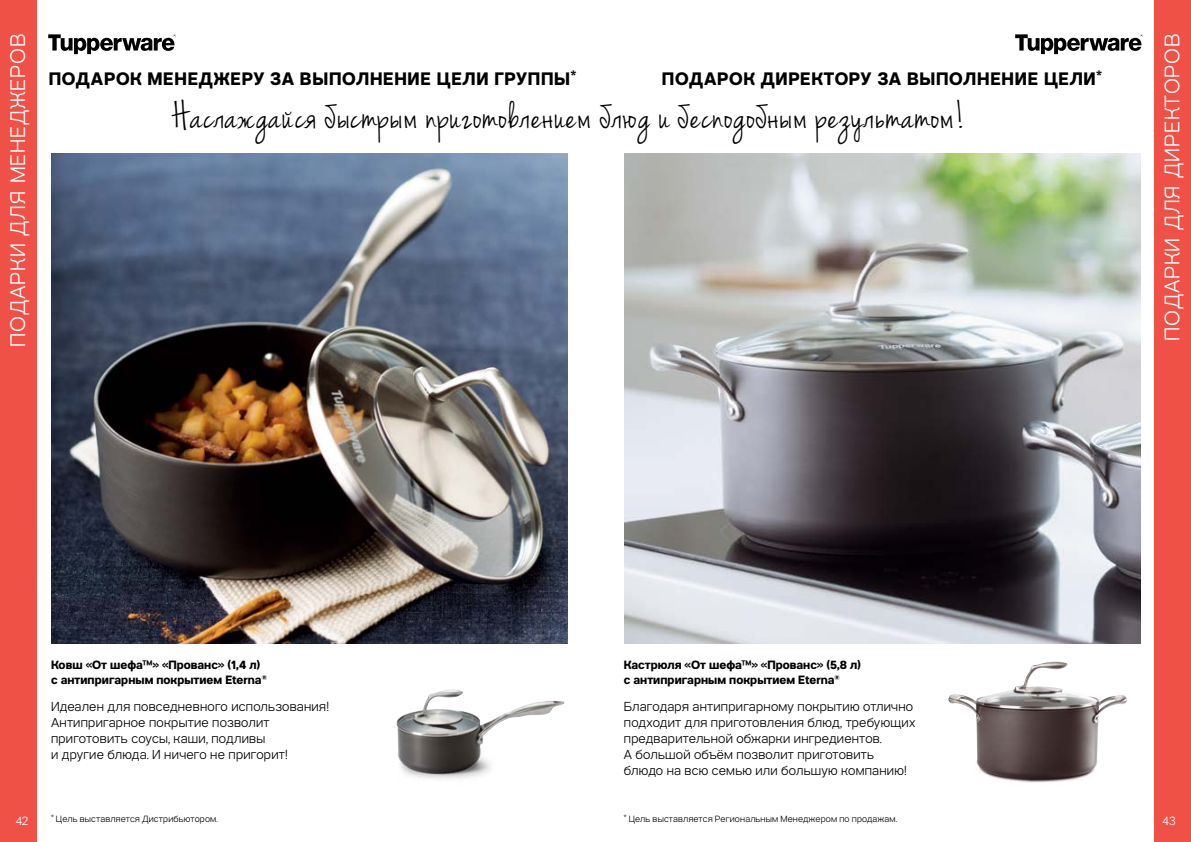
<style>
.page{position:relative;width:1191px;height:842px;background:#fff}
.page>*{position:absolute;margin:0;border:0;box-sizing:border-box;transform-origin:0 0}
.t1{font:40px "Tupperware Handwriting";letter-spacing:.03em;color:#000}
.t2{font:300 21px "Tupper PRO";letter-spacing:.04em;color:#fff}
.t3{font:700 18px "Tupper PRO";letter-spacing:.035em;color:#000}
.t4{font:300 13px/16px "Tupper PRO";letter-spacing:.015em;color:#000}
.t5{font:700 12px/15px "Tupper PRO";color:#000}
.t6{font:300 12px "Tupper PRO";color:#fff}
.t7{font:300 9px "Tupper PRO";letter-spacing:.015em;color:#000}
</style>
<div class="page">
<img style="left:51px;top:153px;width:516px;height:490px">
<img style="left:624px;top:153px;width:516px;height:490px">
<img style="left:396px;top:689px;width:106px;height:90px">
<img style="left:948px;top:661px;width:178px;height:122px">
<svg style="left:48px;top:34px;width:128px;height:20px"></svg>
<svg style="left:1015px;top:34px;width:127px;height:20px"></svg>
<div style="left:0;top:0;width:37px;height:842px;background:#f05147"></div>
<div style="left:1154px;top:0;width:37px;height:842px;background:#f05147"></div>
<h2 class="t2" style="left:1px;top:347px;width:315px;rotate:-90deg">ПОДАРКИ ДЛЯ МЕНЕДЖЕРОВ</h2>
<h3 class="t3" style="left:49px;top:65px;width:529px">ПОДАРОК МЕНЕДЖЕРУ ЗА ВЫПОЛНЕНИЕ ЦЕЛИ ГРУППЫ*</h3>
<h3 class="t3" style="left:662px;top:65px;width:441px">ПОДАРОК ДИРЕКТОРУ ЗА ВЫПОЛНЕНИЕ ЦЕЛИ*</h3>
<h1 class="t1" style="left:172px;top:91px;width:794px">Наслаждайся быстрым приготовлением блюд и бесподобным результатом!</h1>
<h2 class="t2" style="left:1155px;top:341px;width:309px;rotate:-90deg">ПОДАРКИ ДЛЯ ДИРЕКТОРОВ</h2>
<p class="t5" style="left:51px;top:657px;width:217px">Ковш «От шефа™» «Прованс» (1,4 л) с антипригарным покрытием Eterna<sup>®</sup></p>
<p class="t5" style="left:624px;top:657px;width:239px">Кастрюля «От шефа™» «Прованс» (5,8 л) с антипригарным покрытием Eterna<sup>®</sup></p>
<p class="t4" style="left:51px;top:697px;width:280px">Идеален для повседневного использования!<br>Антипригарное покрытие позволит приготовить соусы, каши, подливы<br>и другие блюда. И ничего не пригорит!</p>
<p class="t4" style="left:624px;top:697px;width:293px">Благодаря антипригарному покрытию отлично подходит для приготовления блюд, требующих предварительной обжарки ингредиентов.<br>А большой объём позволит приготовить блюдо на всю семью или большую компанию!</p>
<p class="t7" style="left:51px;top:811px;width:168px">* Цель выставляется Дистрибьютором.</p>
<p class="t7" style="left:624px;top:811px;width:275px">* Цель выставляется Региональным Менеджером по продажам.</p>
<p class="t6" style="left:16px;top:811px;width:14px">42</p>
<p class="t6" style="left:1162px;top:811px;width:15px">43</p>
</div>
